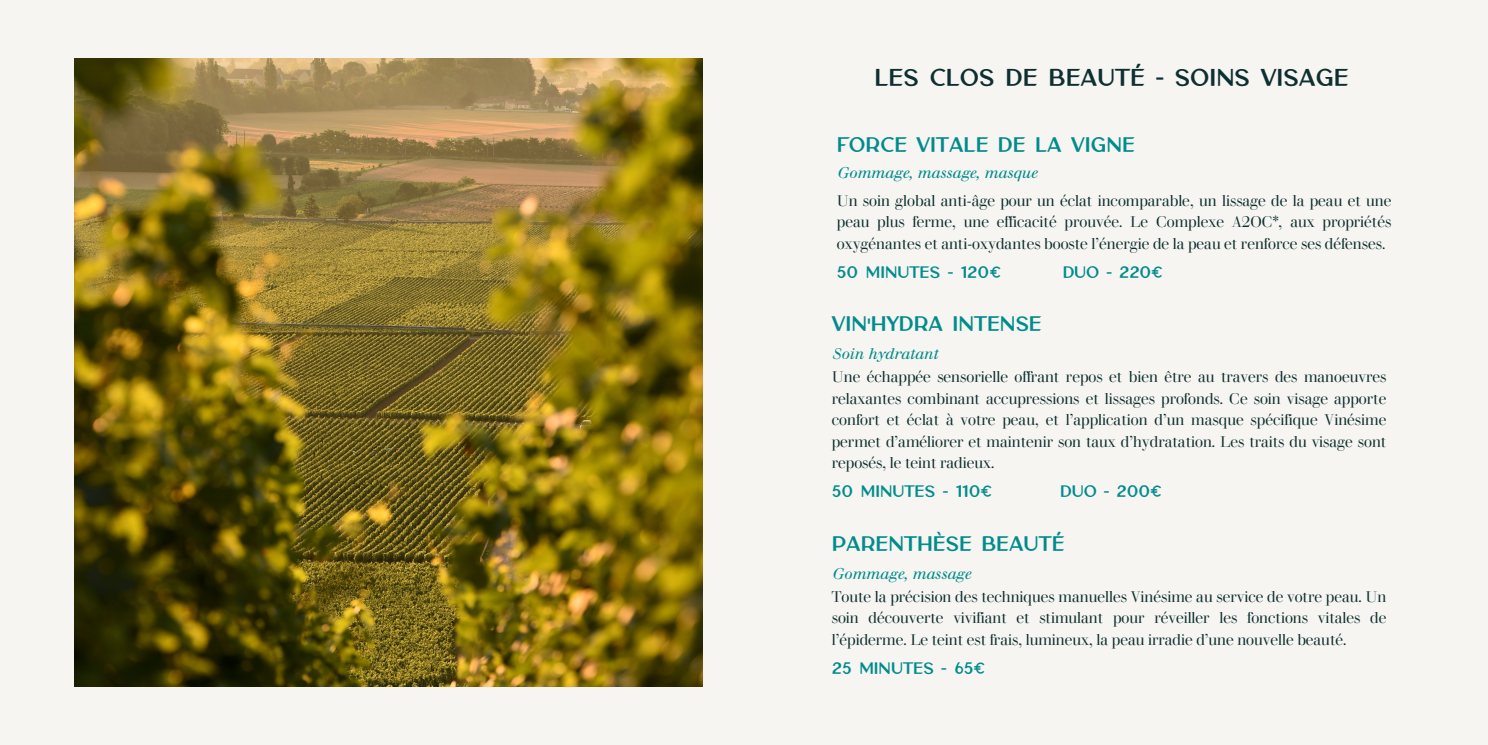
<style>
.page{position:relative;width:1488px;height:745px;background:#fff}
.page>*{position:absolute;margin:0;border:0;box-sizing:border-box;transform-origin:0 0}
.t1{font:700 22.5px "Carla Sans";color:#0e2f31}
.t2{font:700 19.38px "Carla Sans";color:#008b8c}
.t3{font:15.25px/21.4px "Walbaum Display";color:#0e2f31;text-align:justify}
.t4{font:700 15.25px "Carla Sans";color:#008b8c}
.t5{font:italic 15.25px "Walbaum";color:#008b8c}
</style>
<div class="page">
<div style="left:0;top:0;width:1488px;height:744px;background:#f6f5f1"></div>
<img style="left:74px;top:58px;width:629px;height:628px">
<h1 class="t1" style="left:874px;top:65px;width:476px">LES CLOS DE BEAUTÉ - SOINS VISAGE</h1>
<p class="t2" style="left:837px;top:134px;width:300px">FORCE VITALE DE LA VIGNE</p>
<p class="t5" style="left:837px;top:167px;width:202px">Gommage, massage, masque</p>
<p class="t3" style="left:837px;top:190px;width:556px">Un soin global anti-âge pour un éclat incomparable, un lissage de la peau et une peau plus ferme, une efficacité prouvée. Le Complexe A2OC*, aux propriétés oxygénantes et anti-oxydantes booste l’énergie de la peau et renforce ses défenses.</p>
<p class="t4" style="left:837px;top:264px;width:166px">50 MINUTES - 120€</p>
<h2 class="t2" style="left:832px;top:313px;width:212px">VIN'HYDRA INTENSE</h2>
<p class="t5" style="left:832px;top:348px;width:107px">Soin hydratant</p>
<p class="t3" style="left:832px;top:366px;width:556px">Une échappée sensorielle offrant repos et bien être au travers des manoeuvres relaxantes combinant accupressions et lissages profonds. Ce soin visage apporte confort et éclat à votre peau, et l’application d’un masque spécifique Vinésime permet d’améliorer et maintenir son taux d’hydratation. Les traits du visage sont reposés, le teint radieux.</p>
<p class="t4" style="left:832px;top:483px;width:162px">50 MINUTES - 110€</p>
<p class="t2" style="left:832px;top:532px;width:234px">PARENTHÈSE BEAUTÉ</p>
<h2 class="t5" style="left:832px;top:567px;width:141px">Gommage, massage</h2>
<p class="t3" style="left:832px;top:585px;width:556px">Toute la précision des techniques manuelles Vinésime au service de votre peau. Un soin découverte vivifiant et stimulant pour réveiller les fonctions vitales de l’épiderme. Le teint est frais, lumineux, la peau irradie d’une nouvelle beauté.</p>
<p class="t4" style="left:832px;top:659px;width:155px">25 MINUTES - 65€</p>
<p class="t4" style="left:1063px;top:264px;width:102px">DUO - 220€</p>
<p class="t4" style="left:1060px;top:483px;width:103px">DUO - 200€</p>
</div>
